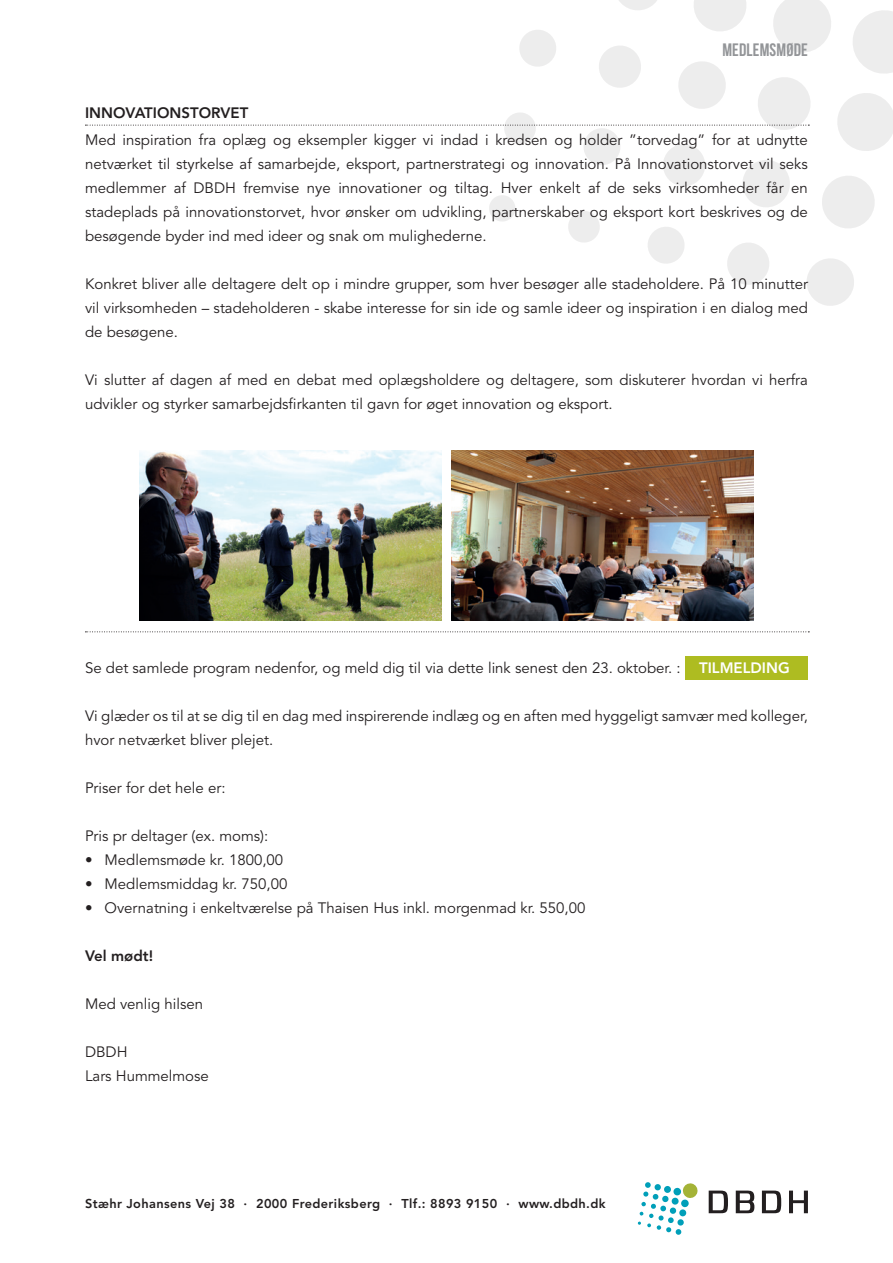
<style>
.page{position:relative;width:893px;height:1263px;background:#fff}
.page>*{position:absolute;margin:0;border:0;box-sizing:border-box;transform-origin:0 0}
.t1{font:18px "Bebas Neue";letter-spacing:.01em;color:#939598}
.t2{font:15px/24px "Avenir";color:#231f20}
.t3{font:800 15px "Avenir";color:#231f20}
.t4{font:800 12.75px "Avenir";letter-spacing:.03em;color:#231f20}
.s1{font-weight:800;color:#fff}
</style>
<div class="page">
<div style="left:686px;top:656px;width:122px;height:23px;background:#aebc21"></div>
<svg style="left:709px;top:1190px;width:19px;height:23px"></svg>
<svg style="left:736px;top:1190px;width:18px;height:23px"></svg>
<svg style="left:762px;top:1190px;width:19px;height:23px"></svg>
<svg style="left:789px;top:1190px;width:19px;height:23px"></svg>
<svg style="left:675px;top:1229px;width:7px;height:6px"></svg>
<svg style="left:638px;top:1182px;width:60px;height:50px"></svg>
<img style="left:139px;top:451px;width:302px;height:170px">
<img style="left:451px;top:451px;width:303px;height:170px">
<svg style="left:85px;top:0;width:808px;height:306px"></svg>
<svg style="left:85px;top:631px;width:724px;height:1px"></svg>
<p class="t1" style="left:722px;top:40px;width:87px">MEDLEMSMØDE</p>
<p class="t3" style="left:85px;top:104px;width:165px">INNOVATIONSTORVET</p>
<p class="t2" style="left:85px;top:128px;width:724px;text-align:justify">Med inspiration fra oplæg og eksempler kigger vi indad i kredsen og holder ”torvedag” for at udnytte netværket til styrkelse af samarbejde, eksport, partnerstrategi og innovation. På Innovationstorvet vil seks medlemmer af DBDH fremvise nye innovationer og tiltag. Hver enkelt af de seks virksomheder får en stadeplads på innovationstorvet, hvor ønsker om udvikling, partnerskaber og eksport kort beskrives og de besøgende byder ind med ideer og snak om mulighederne.</p>
<p class="t2" style="left:85px;top:272px;width:724px;text-align:justify">Konkret bliver alle deltagere delt op i mindre grupper, som hver besøger alle stadeholdere. På 10 minutter vil virksomheden – stadeholderen - skabe interesse for sin ide og samle ideer og inspiration i en dialog med de besøgene.</p>
<p class="t2" style="left:85px;top:368px;width:724px">Vi slutter af dagen af med en debat med oplægsholdere og deltagere, som diskuterer hvordan vi herfra udvikler og styrker samarbejdsfirkanten til gavn for øget innovation og eksport.</p>
<p class="t2" style="left:85px;top:656px;width:706px">Se det samlede program nedenfor, og meld dig til via dette link senest den 23. oktober. : <span class="s1">TILMELDING</span></p>
<p class="t2" style="left:85px;top:704px;width:724px">Vi glæder os til at se dig til en dag med inspirerende indlæg og en aften med hyggeligt samvær med kolleger, hvor netværket bliver plejet.</p>
<p class="t2" style="left:85px;top:776px;width:142px">Priser for det hele er:</p>
<p class="t2" style="left:85px;top:824px;width:185px">Pris pr deltager (ex. moms):</p>
<p class="t2" style="left:85px;top:848px;width:200px">• Medlemsmøde kr. 1800,00</p>
<p class="t2" style="left:85px;top:872px;width:204px">• Medlemsmiddag kr. 750,00</p>
<p class="t2" style="left:85px;top:896px;width:502px">• Overnatning i enkeltværelse på Thaisen Hus inkl. morgenmad kr. 550,00</p>
<p class="t3" style="left:85px;top:947px;width:70px">Vel mødt!</p>
<p class="t2" style="left:85px;top:992px;width:120px">Med venlig hilsen</p>
<p class="t2" style="left:85px;top:1040px;width:125px">DBDH<br>Lars Hummelmose</p>
<p class="t4" style="left:85px;top:1196px;width:522px">Stæhr Johansens Vej 38 · 2000 Frederiksberg · Tlf.: 8893 9150 · www.dbdh.dk</p>
</div>
